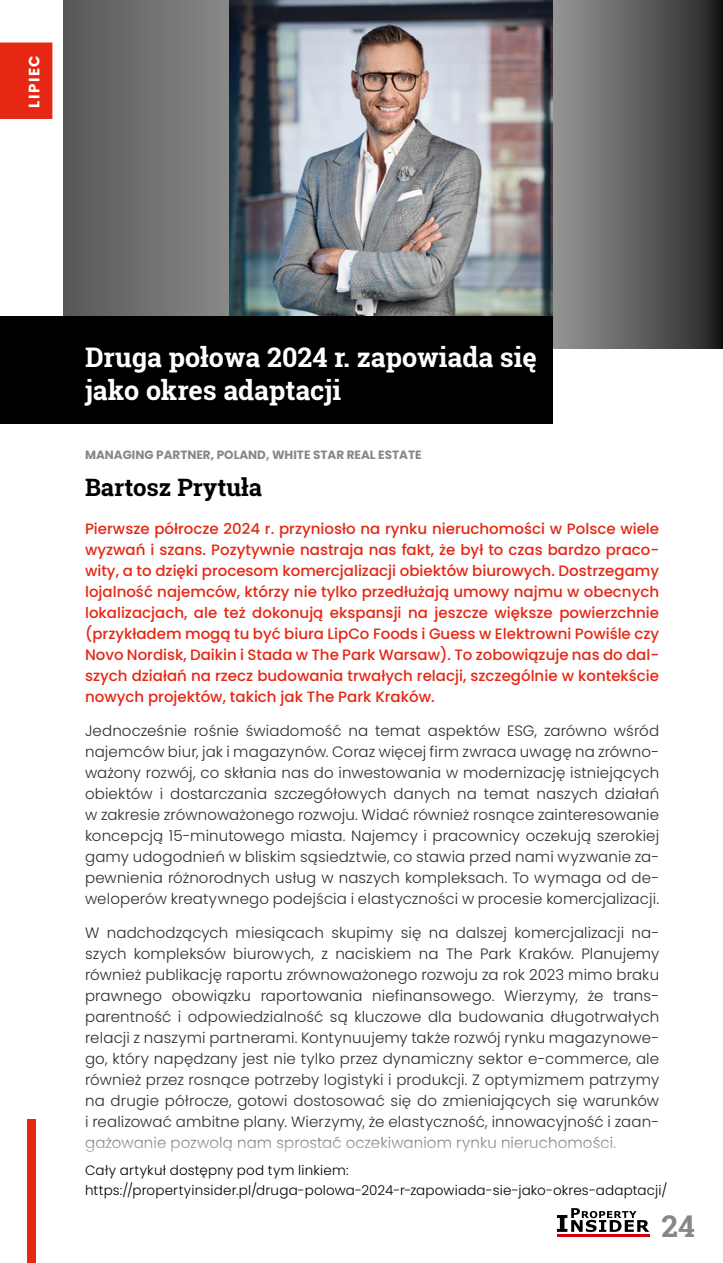
<style>
.page{position:relative;width:723px;height:1263px;background:#fff}
.page>*{position:absolute;margin:0;border:0;box-sizing:border-box;transform-origin:0 0}
.t1{font:700 30px "Roboto Slab";color:#878787}
.t2{font:700 27px/32.4px "Roboto Slab";color:#fff}
.t3{font:700 24px "Roboto Slab";color:#000}
.t4{font:300 15px/21px "Poppins";letter-spacing:.01em;color:#2f2e2e;text-align:justify}
.t5{font:500 15px/21px "Poppins";color:#e52713;text-align:justify}
.t6{font:700 15px "Poppins";letter-spacing:.1em;color:#fff}
.t7{font:300 13.5px/19.5px "Poppins";letter-spacing:.015em;color:#000}
.t8{font:700 12px "Poppins";color:#878787}
</style>
<div class="page">
<div style="left:0;top:43px;width:52px;height:76px;background:#e52713"></div>
<svg style="left:63px;top:0;width:660px;height:349px"></svg>
<img style="left:229px;top:0;width:324px;height:316px">
<div style="left:0;top:316px;width:553px;height:107px;background:#000"></div>
<svg style="left:557px;top:1208px;width:92px;height:24px"></svg>
<hr style="left:557px;top:1234px;width:92px;height:3px;background:#d4000c">
<div style="left:28px;top:1119px;width:8px;height:144px;background:#e52713"></div>
<p class="t6" style="left:25px;top:108px;width:54px;rotate:-90deg">LIPIEC</p>
<h2 class="t2" style="left:85px;top:341px;width:453px">Druga połowa 2024 r. zapowiada się jako okres adaptacji</h2>
<p class="t8" style="left:85px;top:448px;width:338px">MANAGING PARTNER, POLAND, WHITE STAR REAL ESTATE</p>
<h3 class="t3" style="left:85px;top:471px;width:179px">Bartosz Prytuła</h3>
<p class="t5" style="left:85px;top:518px;width:576px">Pierwsze półrocze 2024 r. przyniosło na rynku nieruchomości w Polsce wiele wyzwań i szans. Pozytywnie nastraja nas fakt, że był to czas bardzo praco&shy;wity, a to dzięki procesom komercjalizacji obiektów biurowych. Dostrzegamy lojalność najemców, którzy nie tylko przedłużają umowy najmu w obecnych lokalizacjach, ale też dokonują ekspansji na jeszcze większe powierzchnie (przykładem mogą tu być biura LipCo Foods i Guess w Elektrowni Powiśle czy Novo Nordisk, Daikin i Stada w The Park Warsaw). To zobowiązuje nas do dal&shy;szych działań na rzecz budowania trwałych relacji, szczególnie w kontekście nowych projektów, takich jak The Park Kraków.</p>
<p class="t4" style="left:85px;top:720px;width:576px">Jednocześnie rośnie świadomość na temat aspektów ESG, zarówno wśród najemców biur, jak i magazynów. Coraz więcej firm zwraca uwagę na zrówno&shy;ważony rozwój, co skłania nas do inwestowania w modernizację istniejących obiektów i dostarczania szczegółowych danych na temat naszych działań w zakresie zrównoważonego rozwoju. Widać również rosnące zainteresowanie koncepcją 15-minutowego miasta. Najemcy i pracownicy oczekują szerokiej gamy udogodnień w bliskim sąsiedztwie, co stawia przed nami wyzwanie za&shy;pewnienia różnorodnych usług w naszych kompleksach. To wymaga od de&shy;weloperów kreatywnego podejścia i elastyczności w procesie komercjalizacji.</p>
<p class="t4" style="left:85px;top:922px;width:576px">W nadchodzących miesiącach skupimy się na dalszej komercjalizacji na&shy;szych kompleksów biurowych, z naciskiem na The Park Kraków. Planujemy również publikację raportu zrównoważonego rozwoju za rok 2023 mimo braku prawnego obowiązku raportowania niefinansowego. Wierzymy, że trans&shy;parentność i odpowiedzialność są kluczowe dla budowania długotrwałych relacji z naszymi partnerami. Kontynuujemy także rozwój rynku magazynowe&shy;go, który napędzany jest nie tylko przez dynamiczny sektor e-commerce, ale również przez rosnące potrzeby logistyki i produkcji. Z optymizmem patrzymy na drugie półrocze, gotowi dostosować się do zmieniających się warunków i realizować ambitne plany. Wierzymy, że elastyczność, innowacyjność i zaan&shy;gażowanie pozwolą nam sprostać oczekiwaniom rynku nieruchomości.</p>
<p class="t7" style="left:85px;top:1161px;width:584px">Cały artykuł dostępny pod tym linkiem: https://propertyinsider.pl/druga-polowa-2024-r-zapowiada-sie-jako-okres-adaptacji/</p>
<h1 class="t1" style="left:661px;top:1206px;width:35px">24</h1>
</div>
